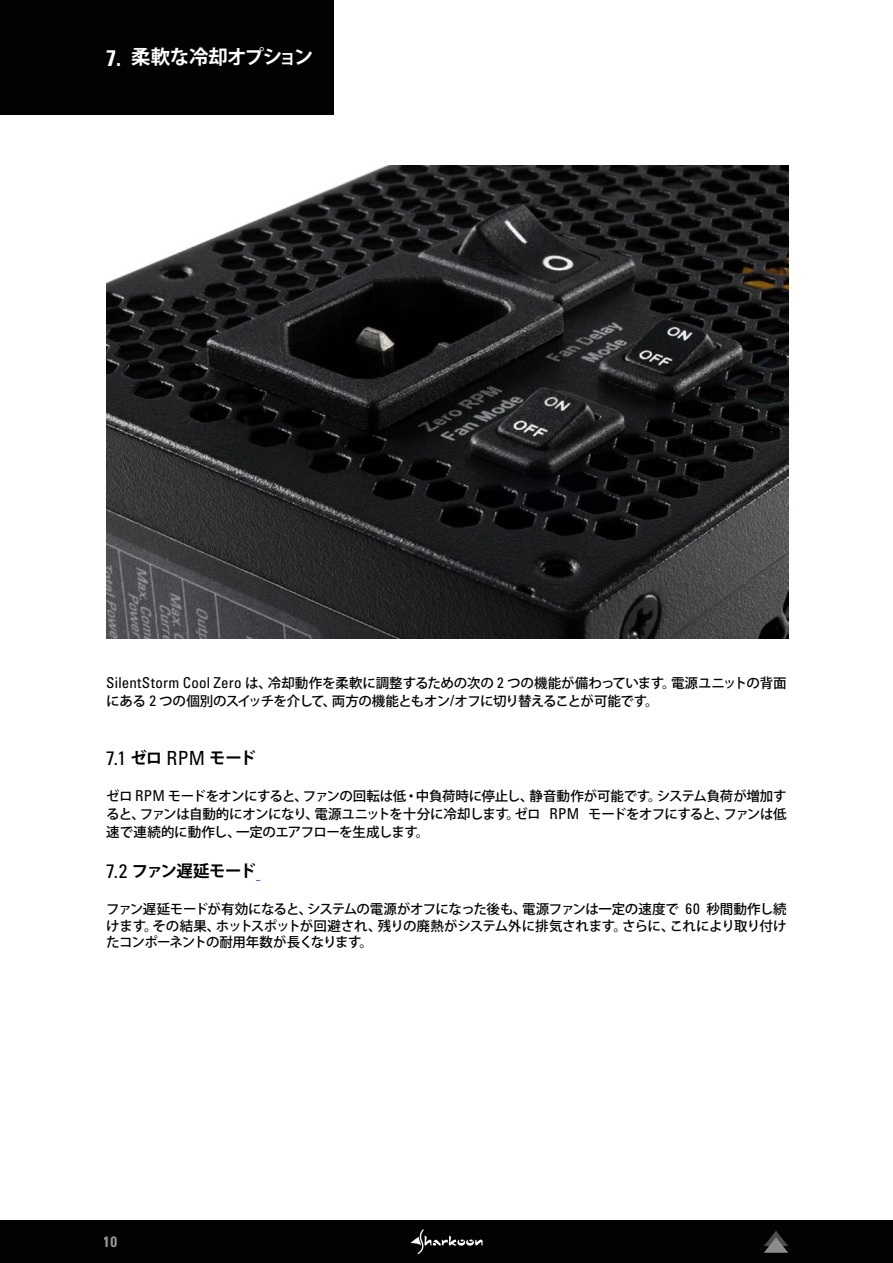
<style>
.page{position:relative;width:893px;height:1263px;background:#fff}
.page>*{position:absolute;margin:0;border:0;box-sizing:border-box;transform-origin:0 0}
.t1{font:700 19.5px "Koz Go Pr 6 N";letter-spacing:-.04em;color:#fff}
.t2{font:condensed 19.5px "Univers LTCYR 57";color:#000}
.t3{font:700 16.5px "Koz Go Pr 6 N";letter-spacing:-.035em;color:#000}
.t4{font:15px "Univers LTCYR 67 Bold Cond";color:#d9d9d9}
.t5{font:500 13.5px/18px "Koz Go Pr 6 N";letter-spacing:-.035em;color:#000;text-align:justify}
.s1{font-family:"Univers LTCYR 67 Bold Cond";font-weight:400;font-size:22.5px}
.s2{font-family:"Univers LTCYR 57";font-weight:400;font-stretch:condensed;font-size:15px}
.s3{font-family:"Koz Go Pr 6 N";font-weight:700;font-stretch:normal;font-size:16.5px}
.s4{font-family:"Univers LTCYR 57";font-weight:400;font-stretch:condensed;font-size:19.5px}
</style>
<div class="page">
<div style="left:0;top:1220px;width:893px;height:43px;background:#020203"></div>
<svg style="left:410px;top:1229px;width:73px;height:25px"></svg>
<svg style="left:764px;top:1231px;width:24px;height:22px"></svg>
<div style="left:0;top:0;width:334px;height:115px;background:#020203"></div>
<img style="left:106px;top:166px;width:682px;height:472px">
<h1 class="t1" style="left:106px;top:46px;width:208px"><span class="s1">7.</span> 柔軟な冷却オプション</h1>
<p class="t5" style="left:106px;top:674px;width:682px"><span class="s2">SilentStorm Cool Zero</span> は、冷却動作を柔軟に調整するための次の <span class="s2">2</span> つの機能が備わっています。電源ユニットの背面にある <span class="s2">2</span> つの個別のスイッチを介して、両方の機能ともオン<span class="s2">/</span>オフに切り替えることが可能です。</p>
<h1 class="t2" style="left:106px;top:746px;width:151px">7.1 <span class="s3">ゼロ</span> RPM <span class="s3">モード</span></h1>
<p class="t5" style="left:106px;top:787px;width:682px">ゼロ <span class="s2">RPM</span> モードをオンにすると、ファンの回転は低・中負荷時に停止し、静音動作が可能です。システム負荷が増加すると、ファンは自動的にオンになり、電源ユニットを十分に冷却します。ゼロ <span class="s2">RPM</span> モードをオフにすると、ファンは低速で連続的に動作し、一定のエアフローを生成します。</p>
<p class="t3" style="left:106px;top:862px;width:151px"><span class="s4">7.2</span> ファン遅延モード</p>
<p class="t5" style="left:106px;top:902px;width:682px;line-height:16.2px">ファン遅延モードが有効になると、システムの電源がオフになった後も、電源ファンは一定の速度で <span class="s2">60</span> 秒間動作し続けます。その結果、ホットスポットが回避され、残りの廃熱がシステム外に排気されます。さらに、これにより取り付けたコンポーネントの耐用年数が長くなります。</p>
<p class="t4" style="left:104px;top:1232px;width:15px">10</p>
</div>
